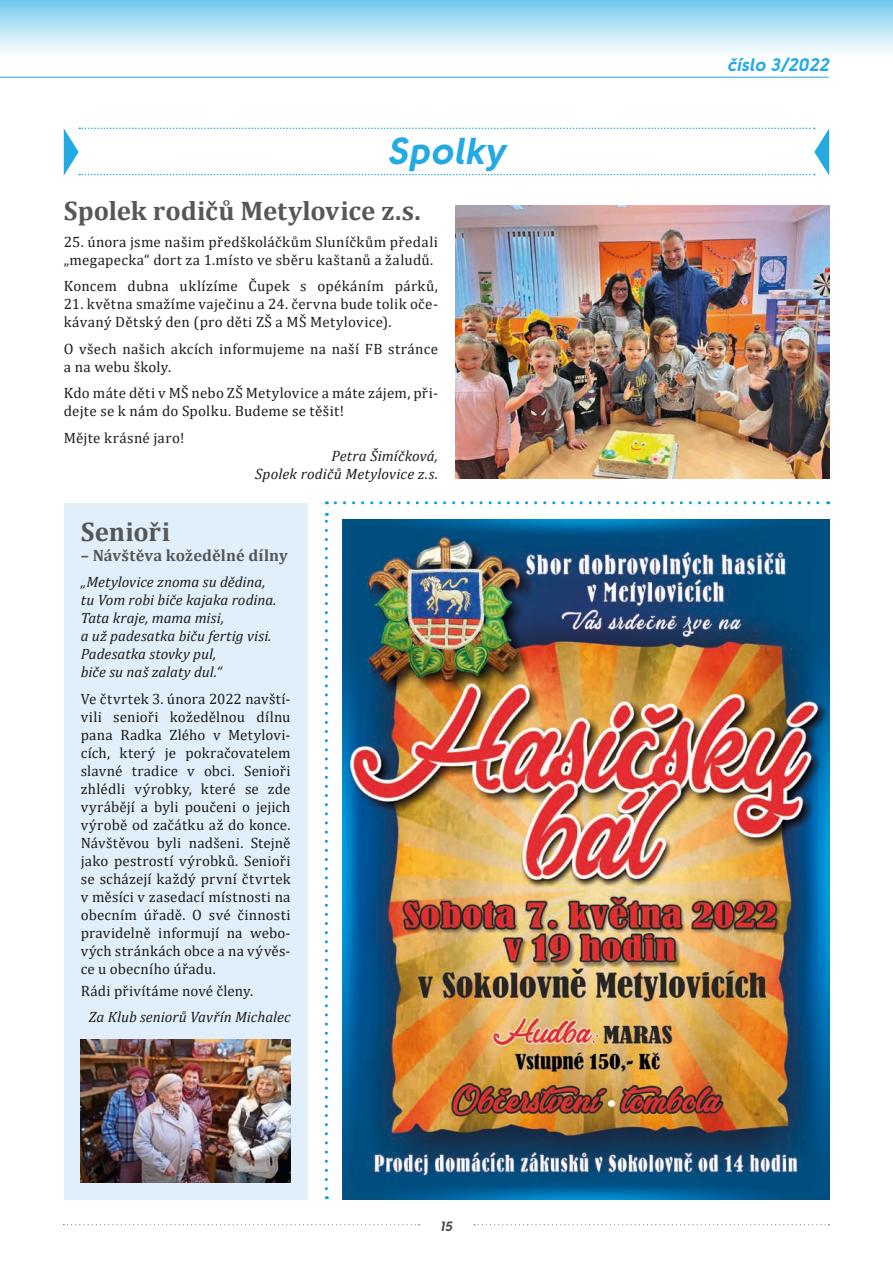
<style>
.page{position:relative;width:893px;height:1263px;background:#fff}
.page>*{position:absolute;margin:0;border:0;box-sizing:border-box;transform-origin:0 0}
.t1{font:37.5px "Solomon Sans Bold Italic";letter-spacing:.01em;color:#24aae2}
.t2{font:700 27px "Cambria";letter-spacing:-.005em;color:#575756}
.t3{font:18px "Solomon Sans Bold Italic";color:#24aae2}
.t4{font:700 16.5px "Cambria";letter-spacing:.01em;color:#575756}
.t5{font:15px/18px "Cambria";letter-spacing:.02em;color:#1d1d1b}
.t6{font:italic 15px/18px "Cambria";color:#1d1d1b;text-align:right}
.t7{font:13.5px "Solomon Sans Bold Italic";color:#4d4c4c}
</style>
<div class="page">
<div style="left:0;top:0;width:893px;height:77px;background:linear-gradient(to bottom,#7dcded,#fff)"></div>
<svg style="left:63px;top:1224px;width:357px;height:1px"></svg>
<svg style="left:474px;top:1224px;width:355px;height:1px"></svg>
<hr style="left:0;top:77px;width:828px;height:1px;background:#23abe3">
<svg style="left:64px;top:128px;width:765px;height:48px"></svg>
<div style="left:64px;top:503px;width:244px;height:696px;background:#e1effb"></div>
<img style="left:455px;top:206px;width:374px;height:273px">
<img style="left:81px;top:1040px;width:210px;height:142px">
<img style="left:342px;top:520px;width:487px;height:679px">
<svg style="left:335px;top:501px;width:494px;height:3px"></svg>
<svg style="left:325px;top:513px;width:3px;height:676px"></svg>
<h1 class="t1" style="left:388px;top:129px;width:119px">Spolky</h1>
<h2 class="t2" style="left:64px;top:192px;width:359px">Spolek rodičů Metylovice z.s.</h2>
<p class="t5" style="left:64px;top:232px;width:376px">25. února jsme našim předškoláčkům Sluníčkům předali „megapecka“ dort za 1.místo ve sběru kaštanů a žaludů.</p>
<p class="t5" style="left:64px;top:277px;width:376px">Koncem dubna uklízíme Čupek s opékáním párků,</p>
<p class="t5" style="left:64px;top:295px;width:376px">21. května smažíme vaječinu a 24. června bude tolik oče&shy;kávaný Dětský den (pro děti ZŠ a MŠ Metylovice).</p>
<p class="t5" style="left:64px;top:339px;width:376px">O všech našich akcích informujeme na naší FB stránce a na webu školy.</p>
<p class="t5" style="left:64px;top:384px;width:376px">Kdo máte děti v MŠ nebo ZŠ Metylovice a máte zájem, při&shy;dejte se k nám do Spolku. Budeme se těšit!</p>
<p class="t5" style="left:64px;top:428px;width:122px">Mějte krásné jaro!</p>
<p class="t6" style="left:255px;top:446px;width:184px">Petra Šimíčková,<br>Spolek rodičů Metylovice z.s.</p>
<h2 class="t2" style="left:81px;top:512px;width:91px">Senioři</h2>
<p class="t4" style="left:81px;top:543px;width:209px">– Návštěva kožedělné dílny</p>
<p class="t6" style="left:81px;top:572px;width:197px;text-align:left">„Metylovice znoma su dědina, tu Vom robi biče kajaka rodina.<br>Tata kraje, mama misi,<br>a už padesatka biču fertig visi.<br>Padesatka stovky pul,<br>biče su naš zalaty dul.“</p>
<p class="t5" style="left:81px;top:689px;width:211px;text-align:justify">Ve čtvrtek 3. února 2022 navští&shy;vili senioři kožedělnou dílnu pana Radka Zlého v Metylovi&shy;cích, který je pokračovatelem slavné tradice v obci. Senioři zhlédli výrobky, které se zde vyrábějí a byli poučeni o jejich výrobě od začátku až do konce.<br>Návštěvou byli nadšeni. Stejně jako pestrostí výrobků. Senioři se scházejí každý první čtvrtek v měsíci v zasedací místnosti na obecním úřadě. O své činnosti pravidelně informují na webo&shy;vých stránkách obce a na vývěs&shy;ce u obecního úřadu.</p>
<p class="t5" style="left:81px;top:982px;width:174px">Rádi přivítáme nové členy.</p>
<p class="t6" style="left:89px;top:1008px;width:203px">Za Klub seniorů Vavřín Michalec</p>
<p class="t7" style="left:440px;top:1218px;width:14px">15</p>
<p class="t3" style="left:728px;top:54px;width:103px">číslo 3/2022</p>
</div>
